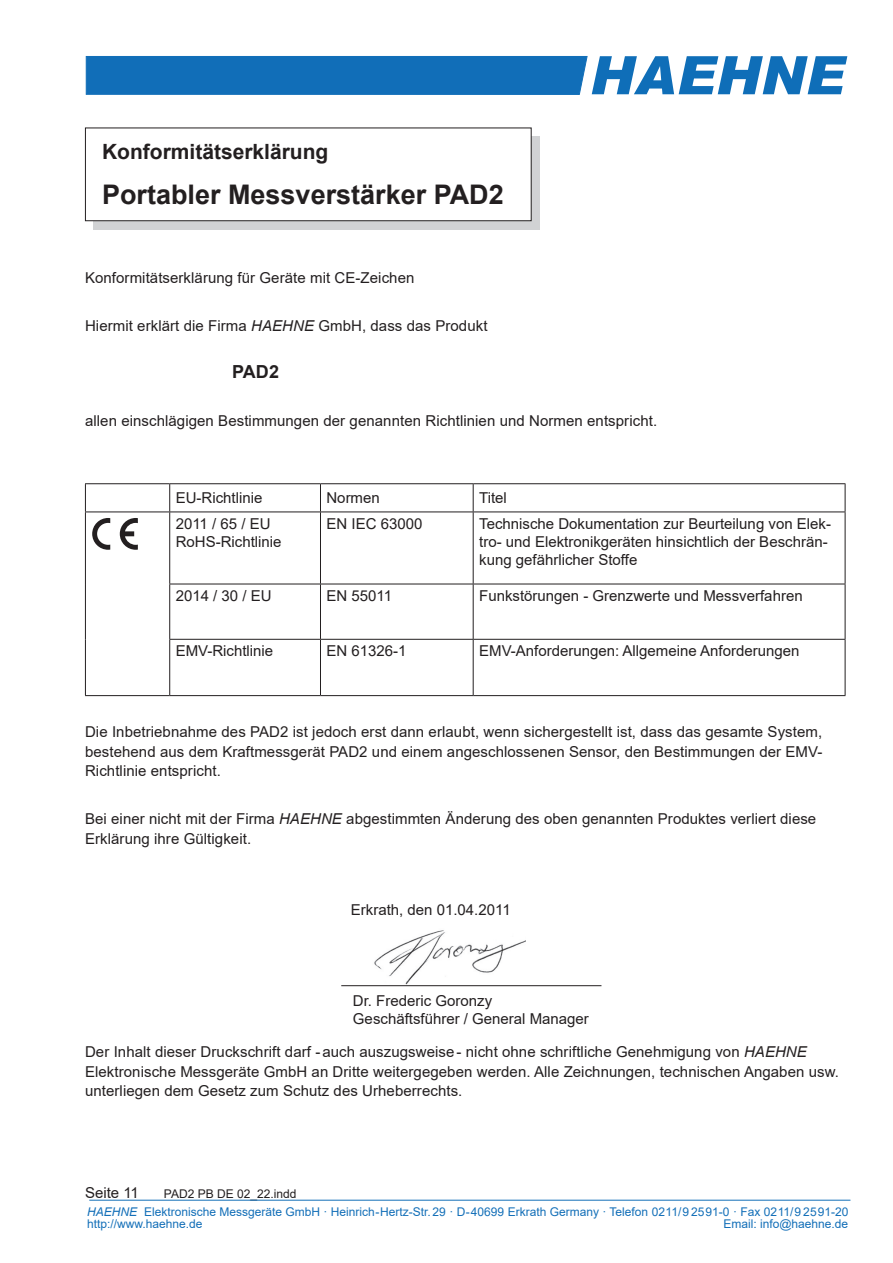
<style>
.page{position:relative;width:893px;height:1263px;background:#fff}
.page>*{position:absolute;margin:0;border:0;box-sizing:border-box;transform-origin:0 0}
.t1{font:700 27px "Arial";color:#231f20}
.t2{font:700 21px "Arial";color:#231f20}
.t3{font:700 18px "Arial";color:#231f20}
.t4{font:15px/19.5px "Arial";letter-spacing:.005em;color:#231f20}
.t5{font:12px/18.1px "Arial";color:#136fb8}
.s1{font-style:italic}
.s2{color:#231f20}
</style>
<div class="page">
<hr style="left:89px;top:1200px;width:761px;height:1px;background:#136fb8">
<svg style="left:85px;top:56px;width:762px;height:38px;background:#3282c2"></svg>
<div style="left:94px;top:136px;width:446px;height:94px;background:#d1d2d4"></div>
<div style="left:85px;top:128px;width:446px;height:93px;background:#fff"></div>
<div style="left:85px;top:128px;width:447px;height:93px;border:1px solid #231f20"></div>
<hr style="left:85px;top:483px;width:85px;height:1px;background:#231f20">
<svg style="left:85px;top:484px;width:1px;height:27px"></svg>
<hr style="left:170px;top:483px;width:150px;height:1px;background:#231f20">
<svg style="left:169px;top:484px;width:1px;height:27px"></svg>
<hr style="left:320px;top:483px;width:153px;height:1px;background:#231f20">
<svg style="left:320px;top:484px;width:1px;height:27px"></svg>
<hr style="left:473px;top:483px;width:372px;height:1px;background:#231f20">
<svg style="left:473px;top:484px;width:1px;height:27px"></svg>
<svg style="left:845px;top:484px;width:1px;height:27px"></svg>
<hr style="left:85px;top:511px;width:85px;height:1px;background:#231f20">
<hr style="left:170px;top:511px;width:150px;height:1px;background:#231f20">
<hr style="left:320px;top:511px;width:153px;height:1px;background:#231f20">
<hr style="left:473px;top:511px;width:372px;height:1px;background:#231f20">
<hr style="left:85px;top:512px;width:1px;height:72px;background:#231f20">
<hr style="left:85px;top:584px;width:1px;height:55px;background:#231f20">
<hr style="left:85px;top:639px;width:1px;height:56px;background:#231f20">
<hr style="left:85px;top:695px;width:85px;height:1px;background:#231f20">
<hr style="left:169px;top:512px;width:1px;height:72px;background:#231f20">
<hr style="left:320px;top:512px;width:1px;height:72px;background:#231f20">
<hr style="left:473px;top:512px;width:1px;height:72px;background:#231f20">
<hr style="left:845px;top:512px;width:1px;height:72px;background:#231f20">
<hr style="left:169px;top:584px;width:151px;height:1px;background:#231f20">
<hr style="left:169px;top:584px;width:1px;height:55px;background:#231f20">
<hr style="left:320px;top:584px;width:153px;height:1px;background:#231f20">
<hr style="left:320px;top:584px;width:1px;height:55px;background:#231f20">
<hr style="left:473px;top:584px;width:372px;height:1px;background:#231f20">
<hr style="left:473px;top:584px;width:1px;height:55px;background:#231f20">
<hr style="left:845px;top:584px;width:1px;height:55px;background:#231f20">
<hr style="left:169px;top:639px;width:151px;height:1px;background:#231f20">
<hr style="left:169px;top:640px;width:1px;height:55px;background:#231f20">
<hr style="left:320px;top:639px;width:153px;height:1px;background:#231f20">
<hr style="left:320px;top:640px;width:1px;height:55px;background:#231f20">
<hr style="left:473px;top:639px;width:372px;height:1px;background:#231f20">
<hr style="left:473px;top:640px;width:1px;height:55px;background:#231f20">
<hr style="left:845px;top:640px;width:1px;height:55px;background:#231f20">
<hr style="left:170px;top:695px;width:150px;height:1px;background:#231f20">
<hr style="left:320px;top:695px;width:153px;height:1px;background:#231f20">
<hr style="left:473px;top:695px;width:372px;height:1px;background:#231f20">
<svg style="left:92px;top:518px;width:18px;height:32px"></svg>
<svg style="left:120px;top:518px;width:18px;height:32px"></svg>
<hr style="left:341px;top:985px;width:260px;height:1px;background:#231f20">
<img style="left:374px;top:930px;width:152px;height:54px">
<h2 class="t2" style="left:102px;top:137px;width:228px">Konformitätserklärung</h2>
<h1 class="t1" style="left:102px;top:176px;width:403px">Portabler Messverstärker PAD2</h1>
<p class="t4" style="left:85px;top:268px;width:331px">Konformitätserklärung für Geräte mit CE-Zeichen</p>
<p class="t4" style="left:85px;top:315px;width:404px">Hiermit erklärt die Firma <span class="s1">HAEHNE</span> GmbH, dass das Produkt</p>
<p class="t3" style="left:232px;top:359px;width:48px">PAD2</p>
<p class="t4" style="left:85px;top:410px;width:574px">allen einschlägigen Bestimmungen der genannten Richtlinien und Normen entspricht.</p>
<p class="t4" style="left:176px;top:488px;width:88px">EU-Richtlinie</p>
<p class="t4" style="left:326px;top:488px;width:55px">Normen</p>
<p class="t4" style="left:479px;top:488px;width:29px">Titel</p>
<p class="t4" style="left:176px;top:514px;width:107px;line-height:18px">2011 / 65 / EU<br>RoHS-Richtlinie</p>
<p class="t4" style="left:326px;top:514px;width:97px">EN IEC 63000</p>
<p class="t4" style="left:479px;top:514px;width:353px;line-height:18px">Technische Dokumentation zur Beurteilung von Elek&shy;tro- und Elektronikgeräten hinsichtlich der Beschrän&shy;kung gefährlicher Stoffe</p>
<p class="t4" style="left:176px;top:586px;width:97px">2014 / 30 / EU</p>
<p class="t4" style="left:326px;top:586px;width:67px">EN 55011</p>
<p class="t4" style="left:479px;top:586px;width:325px">Funkstörungen - Grenzwerte und Messverfahren</p>
<p class="t4" style="left:176px;top:641px;width:99px">EMV-Richtlinie</p>
<p class="t4" style="left:326px;top:641px;width:82px">EN 61326-1</p>
<p class="t4" style="left:479px;top:641px;width:322px">EMV-Anforderungen: Allgemeine Anforderungen</p>
<p class="t4" style="left:85px;top:722px;width:739px;text-align:justify">Die Inbetriebnahme des PAD2 ist jedoch erst dann erlaubt, wenn sichergestellt ist, dass das gesamte System, bestehend aus dem Kraftmessgerät PAD2 und einem angeschlossenen Sensor, den Bestimmungen der EMV-Richtlinie entspricht.</p>
<p class="t4" style="left:85px;top:809px;width:733px">Bei einer nicht mit der Firma <span class="s1">HAEHNE</span> abgestimmten Änderung des oben genannten Produktes verliert diese<br>Erklärung ihre Gültigkeit.</p>
<p class="t4" style="left:351px;top:900px;width:161px">Erkrath, den 01.04.2011</p>
<p class="t4" style="left:353px;top:991px;width:237px;line-height:18px">Dr. Frederic Goronzy<br>Geschäftsführer / General Manager</p>
<p class="t4" style="left:85px;top:1042px;width:755px">Der Inhalt dieser Druckschrift darf -auch auszugsweise- nicht ohne schriftliche Genehmigung von <span class="s1">HAEHNE<br></span>Elektronische Messgeräte GmbH an Dritte weitergegeben werden. Alle Zeichnungen, technischen Angaben usw. unterliegen dem Gesetz zum Schutz des Urheberrechts.</p>
<p class="t4" style="left:85px;top:1183px;width:55px">Seite 11</p>
<p class="t5" style="left:87px;top:1184px;width:763px;text-indent:77px"><span class="s2">PAD2 PB DE 02_22.indd<br></span><span class="s1">HAEHNE</span> Elektronische Messgeräte GmbH · Heinrich-Hertz-Str. 29 · D-40699 Erkrath Germany · Telefon 0211/9 25 91-0 · Fax 0211/9 25 91-20</p>
<p class="t5" style="left:87px;top:1214px;width:117px">http://www.haehne.de</p>
<p class="t5" style="left:723px;top:1214px;width:126px">Email: info@haehne.de</p>
</div>
